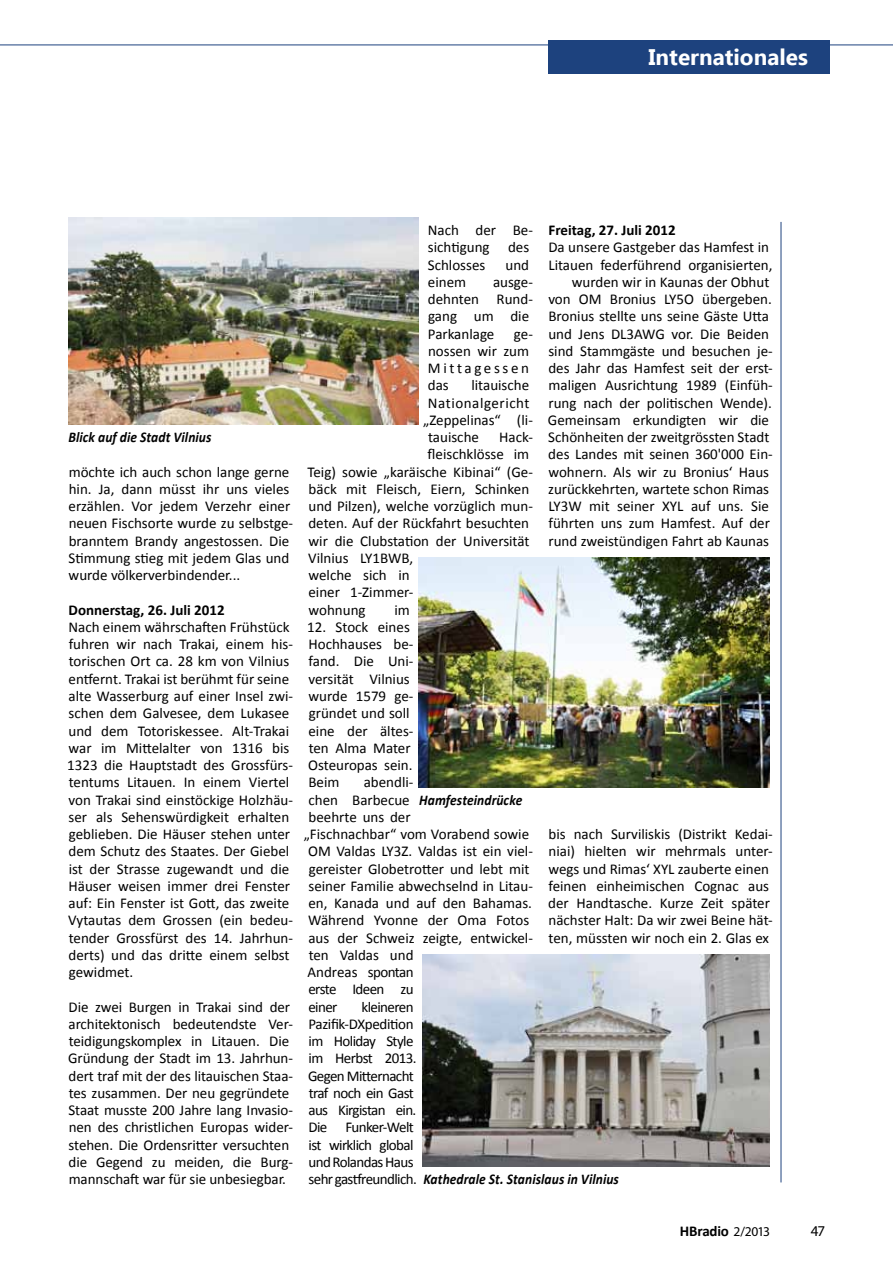
<style>
.page{position:relative;width:893px;height:1263px;background:#fff}
.page>*{position:absolute;margin:0;border:0;box-sizing:border-box;transform-origin:0 0}
.t1{font:700 22.5px "Ebrima";color:#fff}
.t2{font:15px/17.2px "Calibri";color:#000}
.t3{font:15px/17.2px "Calibri";letter-spacing:-.04em;color:#000}
.t4{font:700 15px "Calibri";color:#000}
.t5{font:15px "Calibri";letter-spacing:.035em;color:#000}
.t6{font:15px "Calibri";letter-spacing:-.025em;color:#000}
.t7{font:15px "Myriad Pro";color:#000}
.t8{font:italic 700 14.85px "Calibri";letter-spacing:.005em;color:#000;scale:.91 1}
.s1{font-weight:400;font-style:normal;font-size:15px}
.s2{font-family:"Myriad Pro";font-weight:400;font-size:13.5px}
</style>
<div class="page">
<hr style="left:0;top:45px;width:893px;height:1px;background:#1d427e">
<div style="left:548px;top:40px;width:281px;height:33px;background:#1d427e"></div>
<img style="left:68px;top:218px;width:351px;height:207px">
<img style="left:423px;top:955px;width:347px;height:212px">
<img style="left:419px;top:557px;width:351px;height:230px">
<hr style="left:781px;top:222px;width:1px;height:960px;background:#1d427e">
<h1 class="t1" style="left:648px;top:40px;width:161px">Internationales</h1>
<p class="t8" style="left:68px;top:428px;width:159px">Blick auf die Stadt Vilnius</p>
<p class="t2" style="left:69px;top:463px;width:226px">möchte ich auch schon lange gerne hin. Ja, dann müsst ihr uns vieles erzählen. Vor jedem Verzehr einer neuen Fischsorte wurde zu selbstge&shy;branntem Brandy angestossen. Die Stimmung stieg mit jedem Glas und wurde völkerverbindender...</p>
<p class="t4" style="left:69px;top:600px;width:157px">Donnerstag, 26. Juli 2012</p>
<p class="t2" style="left:67px;top:618px;width:227px">Nach einem währschaften Frühstück fuhren wir nach Trakai, einem his&shy;torischen Ort ca. 28 km von Vilnius entfernt. Trakai ist berühmt für seine alte Wasserburg auf einer Insel zwi&shy;schen dem Galvesee, dem Lukasee und dem Totoriskessee. Alt-Trakai war im Mittelalter von 1316 bis 1323 die Hauptstadt des Grossfürs&shy;tentums Litauen. In einem Viertel von Trakai sind einstöckige Holzhäu&shy;ser als Sehenswürdigkeit erhalten geblieben. Die Häuser stehen unter dem Schutz des Staates. Der Giebel ist der Strasse zugewandt und die Häuser weisen immer drei Fenster auf: Ein Fenster ist Gott, das zweite Vytautas dem Grossen (ein bedeu&shy;tender Grossfürst des 14. Jahrhun&shy;derts) und das dritte einem selbst gewidmet.</p>
<p class="t2" style="left:68px;top:998px;width:226px">Die zwei Burgen in Trakai sind der architektonisch bedeutendste Ver&shy;teidigungskomplex in Litauen. Die Gründung der Stadt im 13. Jahrhun&shy;dert traf mit der des litauischen Staa&shy;tes zusammen. Der neu gegründete Staat musste 200 Jahre lang Invasio&shy;nen des christlichen Europas wider&shy;stehen. Die Ordensritter versuchten die Gegend zu meiden, die Burg&shy;mannschaft war für sie unbesiegbar.</p>
<p class="t4" style="left:549px;top:221px;width:129px">Freitag, 27. Juli 2012</p>
<p class="t2" style="left:548px;top:239px;width:226px;text-align:right">Da unsere Gastgeber das Hamfest in Litauen federführend organisierten, wurden wir in Kaunas der Obhut<br>von OM Bronius LY5O übergeben.<br>Bronius stellte uns seine Gäste Utta und Jens DL3AWG vor. Die Beiden sind Stammgäste und besuchen je&shy;des Jahr das Hamfest seit der erst&shy;maligen Ausrichtung 1989 (Einfüh&shy;rung nach der politischen Wende).<br>Gemeinsam erkundigten wir die Schönheiten der zweitgrössten Stadt des Landes mit seinen 360'000 Ein&shy;wohnern. Als wir zu Bronius‘ Haus zurückkehrten, wartete schon Rimas LY3W mit seiner XYL auf uns. Sie führten uns zum Hamfest. Auf der rund zweistündigen Fahrt ab Kaunas</p>
<p class="t2" style="left:428px;top:222px;width:107px">Nach der Be&shy;sichtigung des<br>Schlosses</p>
<p class="t2" style="left:506px;top:256px;width:25px">und</p>
<p class="t2" style="left:428px;top:273px;width:40px">einem</p>
<p class="t2" style="left:428px;top:273px;width:107px;text-indent:65px">ausge&shy;dehnten Rund&shy;gang um die<br>Parkanlage</p>
<p class="t2" style="left:428px;top:325px;width:107px;text-indent:86px">ge&shy;nossen wir zum<br>Mittagessen das</p>
<p class="t2" style="left:471px;top:377px;width:59px">litauische</p>
<p class="t5" style="left:428px;top:393px;width:103px">Nationalgericht</p>
<p class="t2" style="left:423px;top:411px;width:111px">„Zeppelinas“ (li-</p>
<p class="t2" style="left:428px;top:429px;width:52px">tauische</p>
<p class="t2" style="left:499px;top:429px;width:35px">Hack-</p>
<p class="t2" style="left:428px;top:446px;width:103px">fleischklösse im</p>
<p class="t2" style="left:307px;top:463px;width:227px">Teig) sowie „karäische Kibinai“ (Ge-</p>
<p class="t2" style="left:309px;top:480px;width:222px">bäck mit Fleisch, Eiern, Schinken</p>
<p class="t2" style="left:308px;top:498px;width:226px">und Pilzen), welche vorzüglich mun-</p>
<p class="t2" style="left:308px;top:515px;width:222px">deten. Auf der Rückfahrt besuchten</p>
<p class="t2" style="left:309px;top:532px;width:222px">wir die Clubstation der Universität</p>
<p class="t2" style="left:308px;top:549px;width:106px">Vilnius LY1BWB,</p>
<p class="t2" style="left:309px;top:567px;width:103px">welche sich in</p>
<p class="t2" style="left:308px;top:584px;width:107px">einer 1-Zimmer-</p>
<p class="t2" style="left:309px;top:601px;width:59px">wohnung</p>
<p class="t2" style="left:394px;top:601px;width:17px">im</p>
<p class="t2" style="left:307px;top:618px;width:108px">12. Stock eines<br>Hochhauses be&shy;fand. Die Uni&shy;versität Vilnius wurde 1579 ge&shy;gründet und soll eine der ältes&shy;ten Alma Mater<br>Osteuropas sein.<br>Beim</p>
<p class="t2" style="left:364px;top:774px;width:51px">abendli-</p>
<p class="t2" style="left:308px;top:791px;width:103px">chen Barbecue</p>
<p class="t2" style="left:309px;top:808px;width:104px">beehrte uns der</p>
<p class="t2" style="left:304px;top:825px;width:227px">„Fischnachbar“ vom Vorabend sowie</p>
<p class="t2" style="left:308px;top:843px;width:226px">OM Valdas LY3Z. Valdas ist ein viel-</p>
<p class="t2" style="left:309px;top:860px;width:222px">gereister Globetrotter und lebt mit</p>
<p class="t2" style="left:309px;top:877px;width:226px">seiner Familie abwechselnd in Litau-</p>
<p class="t2" style="left:308px;top:894px;width:225px">en, Kanada und auf den Bahamas.</p>
<p class="t2" style="left:308px;top:912px;width:223px">Während Yvonne der Oma Fotos</p>
<p class="t2" style="left:308px;top:929px;width:226px">aus der Schweiz zeigte, entwickel-</p>
<p class="t2" style="left:309px;top:946px;width:106px">ten Valdas und</p>
<p class="t6" style="left:308px;top:962px;width:108px">Andreas spontan</p>
<p class="t3" style="left:308px;top:981px;width:107px">erste Ideen zu</p>
<p class="t2" style="left:308px;top:998px;width:31px">einer</p>
<p class="t8" style="left:419px;top:790px;width:115px">Hamfesteindrücke</p>
<p class="t2" style="left:548px;top:825px;width:226px">bis nach Surviliskis (Distrikt Kedai&shy;niai) hielten wir mehrmals unter&shy;wegs und Rimas‘ XYL zauberte einen feinen einheimischen Cognac aus der Handtasche. Kurze Zeit später nächster Halt: Da wir zwei Beine hät&shy;ten, müssten wir noch ein 2. Glas ex</p>
<p class="t3" style="left:308px;top:998px;width:110px;text-indent:53px">kleineren<br>Pazifik-DXpedition im Holiday Style im Herbst 2013.<br>Gegen Mitternacht traf noch ein Gast aus Kirgistan ein.<br>Die Funker-Welt ist wirklich global und Rolandas Haus</p>
<p class="t8" style="left:309px;top:1170px;width:343px"><span class="s1">sehr gastfreundlich.</span> Kathedrale St. Stanislaus in Vilnius</p>
<p class="t4" style="left:680px;top:1221px;width:92px">HBradio <span class="s2">2/2013</span></p>
<p class="t7" style="left:811px;top:1221px;width:16px">47</p>
</div>
